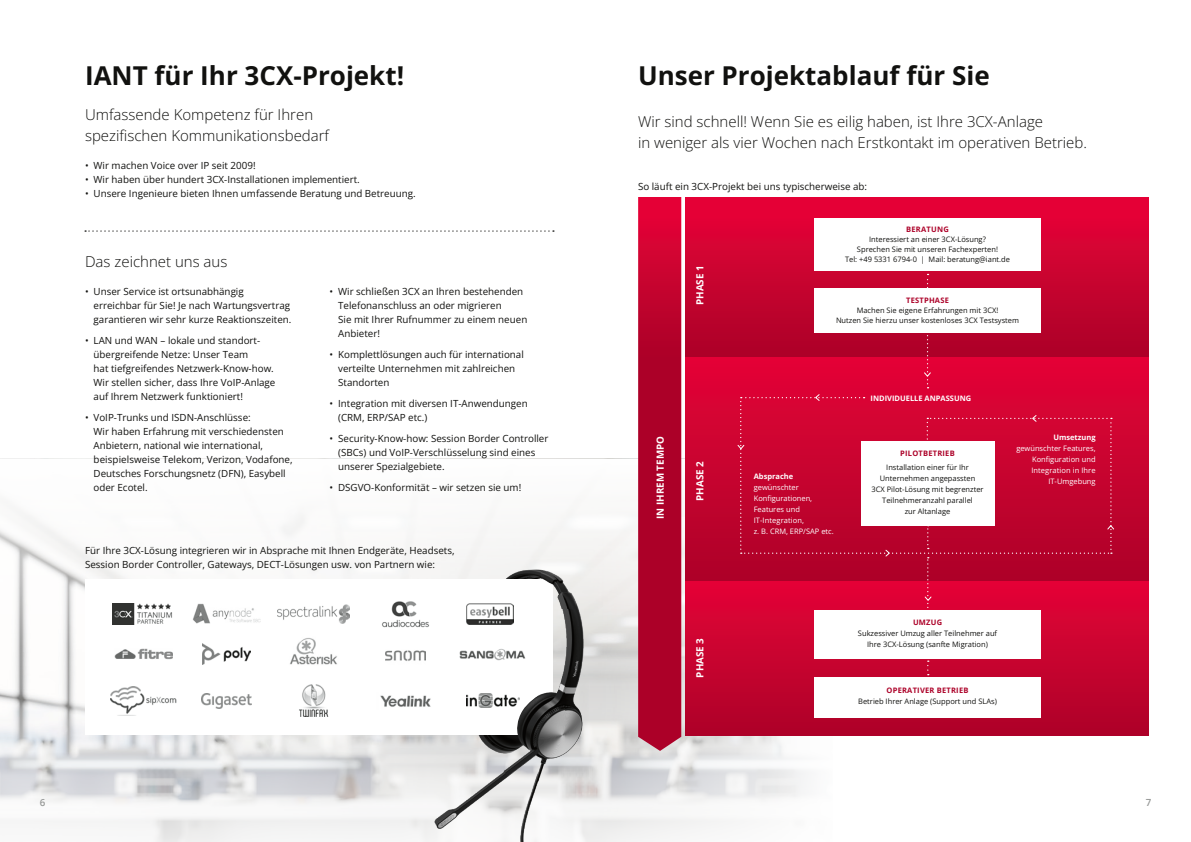
<style>
.page{position:relative;width:1191px;height:842px;background:#fff}
.page>*{position:absolute;margin:0;border:0;box-sizing:border-box;transform-origin:0 0}
.Head_1_25_28{font:700 26px "Open Sans";color:#11110f}
.Head_2_14_21{font:300 15px/21px "Open Sans";color:#11110f}
.Fließtext_9_8_14{font:9.8px/14px "Open Sans";color:#11110f}
.Fließtext_9_8_14_spaltenspanne{font:700 9.8px "Open Sans";color:#fff}
.Fließtext_9_8_14_spaltenspanne-2{font:600 9.8px "Open Sans";color:#979998}
.Kommentar_7_5_11{font:7.5px/11px "Open Sans";color:#11110f;text-align:center}
.Kommentar_7_5_11-2{font:7.5px/11px "Open Sans";color:#fff;text-align:right}
.Fließtext_9_8_14-2{font:700 7.5px "Open Sans";letter-spacing:.03em;color:#ac0028}
.Kommentar_7_5_11-3{font:700 7.5px "Open Sans";letter-spacing:.03em;color:#ac0028}
.Fließtext_9_8_14-3{font:700 7.5px "Open Sans";color:#fff}
.s1{font-weight:700}
</style>
<div class="page">
<svg style="left:0;top:643px;width:806px;height:199px"></svg>
<div style="left:685px;top:197px;width:463px;height:161px;background:linear-gradient(to bottom,#ea0238,#aa0228)"></div>
<div style="left:685px;top:357px;width:463px;height:225px;background:linear-gradient(to bottom,#e40337,#ac0228)"></div>
<div style="left:685px;top:582px;width:463px;height:154px;background:linear-gradient(to bottom,#e50538,#ad0329)"></div>
<svg style="left:638px;top:197px;width:43px;height:554px;background:#b5042d"></svg>
<img style="left:418px;top:557px;width:185px;height:285px">
<svg style="left:927px;top:660px;width:1px;height:15px"></svg>
<div style="left:814px;top:218px;width:227px;height:53px;background:#fff"></div>
<div style="left:814px;top:677px;width:227px;height:41px;background:#fff"></div>
<svg style="left:85px;top:230px;width:469px;height:2px"></svg>
<div style="left:85px;top:579px;width:468px;height:156px;background:#fff"></div>
<img style="left:112px;top:603px;width:60px;height:22px">
<img style="left:193px;top:604px;width:68px;height:20px">
<img style="left:290px;top:638px;width:47px;height:27px">
<img style="left:382px;top:601px;width:47px;height:26px">
<img style="left:466px;top:603px;width:47px;height:22px">
<img style="left:114px;top:648px;width:59px;height:12px">
<img style="left:202px;top:693px;width:49px;height:15px">
<img style="left:466px;top:694px;width:37px;height:14px">
<img style="left:202px;top:643px;width:48px;height:21px">
<img style="left:460px;top:649px;width:65px;height:11px">
<img style="left:110px;top:686px;width:66px;height:28px">
<img style="left:385px;top:650px;width:40px;height:11px">
<img style="left:278px;top:605px;width:71px;height:18px">
<img style="left:299px;top:685px;width:30px;height:32px">
<img style="left:380px;top:695px;width:51px;height:12px">
<svg style="left:736px;top:274px;width:379px;height:350px"></svg>
<img style="left:503px;top:674px;width:62px;height:106px">
<img style="left:541px;top:557px;width:34px;height:51px">
<div style="left:814px;top:610px;width:226px;height:48px;background:#fff"></div>
<p class="Head_1_25_28" style="left:85px;top:57px;width:320px">IANT für Ihr 3CX-Projekt!</p>
<p class="Head_2_14_21" style="left:85px;top:103px;width:245px">Umfassende Kompetenz für Ihren spezifischen Kommunikationsbedarf</p>
<p class="Fließtext_9_8_14" style="left:85px;top:158px;width:172px">• Wir machen Voice over IP seit 2009!</p>
<p class="Fließtext_9_8_14" style="left:85px;top:172px;width:276px">• Wir haben über hundert 3CX-Installationen implementiert.</p>
<p class="Fließtext_9_8_14" style="left:85px;top:186px;width:332px">• Unsere Ingenieure bieten Ihnen umfassende Beratung und Betreuung.</p>
<p class="Head_2_14_21" style="left:85px;top:250px;width:144px">Das zeichnet uns aus</p>
<p class="Fließtext_9_8_14" style="left:94px;top:284px;width:199px;text-indent:-9px">• Unser Service ist ortsunabhängig erreichbar für Sie! Je nach Wartungsvertrag garantieren wir sehr kurze Reaktionszeiten.</p>
<p class="Fließtext_9_8_14" style="left:94px;top:333px;width:183px;text-indent:-9px">• LAN und WAN – lokale und standort&shy;übergreifende Netze: Unser Team<br>hat tiefgreifendes Netzwerk-Know-how.<br>Wir stellen sicher, dass Ihre VoIP-Anlage auf Ihrem Netzwerk funktioniert!</p>
<p class="Fließtext_9_8_14" style="left:94px;top:410px;width:201px;text-indent:-9px">• VoIP-Trunks und ISDN-Anschlüsse:<br>Wir haben Erfahrung mit verschiedensten Anbietern, national wie international, beispielsweise Telekom, Verizon, Vodafone, Deutsches Forschungsnetz (DFN), Easybell oder Ecotel.</p>
<p class="Fließtext_9_8_14" style="left:338px;top:284px;width:191px;text-indent:-9px">• Wir schließen 3CX an Ihren bestehenden<br>Telefonanschluss an oder migrieren<br>Sie mit Ihrer Rufnummer zu einem neuen<br>Anbieter!</p>
<p class="Fließtext_9_8_14" style="left:338px;top:347px;width:187px;text-indent:-9px">• Komplettlösungen auch für international verteilte Unternehmen mit zahlreichen<br>Standorten</p>
<p class="Fließtext_9_8_14" style="left:338px;top:396px;width:191px;text-indent:-9px">• Integration mit diversen IT-Anwendungen (CRM, ERP/SAP etc.)</p>
<p class="Fließtext_9_8_14" style="left:338px;top:431px;width:212px;text-indent:-9px">• Security-Know-how: Session Border Controller (SBCs) und VoIP-Verschlüsselung sind eines unserer Spezialgebiete.</p>
<p class="Fließtext_9_8_14" style="left:330px;top:480px;width:193px">• DSGVO-Konformität – wir setzen sie um!</p>
<p class="Fließtext_9_8_14" style="left:85px;top:543px;width:371px">Für Ihre 3CX-Lösung integrieren wir in Absprache mit Ihnen Endgeräte, Headsets,<br>Session Border Controller, Gateways, DECT-Lösungen usw. von Partnern wie:</p>
<p class="Head_1_25_28" style="left:638px;top:57px;width:353px">Unser Projektablauf für Sie</p>
<p class="Head_2_14_21" style="left:638px;top:110px;width:450px">Wir sind schnell! Wenn Sie es eilig haben, ist Ihre 3CX-Anlage<br>in weniger als vier Wochen nach Erstkontakt im operativen Betrieb.</p>
<p class="Fließtext_9_8_14" style="left:638px;top:179px;width:230px">So läuft ein 3CX-Projekt bei uns typischerweise ab:</p>
<p class="Fließtext_9_8_14_spaltenspanne" style="left:693px;top:305px;width:41px;rotate:-90deg">PHASE 1</p>
<p class="Fließtext_9_8_14_spaltenspanne" style="left:653px;top:519px;width:84px;rotate:-90deg">IN IHREM TEMPO</p>
<p class="Fließtext_9_8_14_spaltenspanne" style="left:693px;top:501px;width:41px;rotate:-90deg">PHASE 2</p>
<p class="Fließtext_9_8_14_spaltenspanne" style="left:693px;top:678px;width:41px;rotate:-90deg">PHASE 3</p>
<p class="Fließtext_9_8_14-2" style="left:906px;top:224px;width:44px">BERATUNG</p>
<p class="Kommentar_7_5_11" style="left:869px;top:234px;width:118px">Interessiert an einer 3CX-Lösung?</p>
<p class="Kommentar_7_5_11" style="left:857px;top:244px;width:143px">Sprechen Sie mit unseren Fachexperten!</p>
<p class="Kommentar_7_5_11" style="left:845px;top:254px;width:166px">Tel: +49 5331 6794-0 | Mail: beratung@iant.de</p>
<p class="Fließtext_9_8_14-2" style="left:906px;top:295px;width:44px">TESTPHASE</p>
<p class="Kommentar_7_5_11" style="left:856px;top:304px;width:143px">Machen Sie eigene Erfahrungen mit 3CX!</p>
<p class="Kommentar_7_5_11" style="left:836px;top:314px;width:185px">Nutzen Sie hierzu unser kostenloses 3CX Testsystem</p>
<p class="Kommentar_7_5_11-2" style="left:754px;top:471px;width:47px;text-align:left"><span class="s1">Absprache </span>gewünschter</p>
<p class="Kommentar_7_5_11-2" style="left:754px;top:493px;width:82px;text-align:left">Konfigurationen,<br>Features und<br>IT-Integration,<br>z. B. CRM, ERP/SAP etc.</p>
<p class="Fließtext_9_8_14-3" style="left:870px;top:393px;width:102px">INDIVIDUELLE ANPASSUNG</p>
<p class="Fließtext_9_8_14-2" style="left:900px;top:448px;width:56px">PILOTBETRIEB</p>
<p class="Kommentar_7_5_11" style="left:871px;top:461px;width:114px">Installation einer für Ihr<br>Unternehmen angepassten<br>3CX Pilot-Lösung mit begrenzter<br>Teilnehmeranzahl parallel<br>zur Altanlage</p>
<p class="Kommentar_7_5_11-2" style="left:1016px;top:431px;width:81px"><span class="s1">Umsetzung </span>gewünschter Features,<br>Konfiguration und</p>
<p class="Kommentar_7_5_11-2" style="left:1031px;top:464px;width:66px">Integration in Ihre<br>IT-Umgebung</p>
<p class="Kommentar_7_5_11-3" style="left:913px;top:617px;width:31px">UMZUG</p>
<p class="Kommentar_7_5_11" style="left:858px;top:627px;width:141px">Sukzessiver Umzug aller Teilnehmer auf</p>
<p class="Kommentar_7_5_11" style="left:867px;top:638px;width:122px">Ihre 3CX-Lösung (sanfte Migration)</p>
<p class="Kommentar_7_5_11-3" style="left:886px;top:685px;width:83px">OPERATIVER BETRIEB</p>
<p class="Kommentar_7_5_11" style="left:858px;top:696px;width:140px">Betrieb Ihrer Anlage (Support und SLAs)</p>
<p class="Fließtext_9_8_14_spaltenspanne-2" style="left:40px;top:796px;width:7px">6</p>
<p class="Fließtext_9_8_14_spaltenspanne-2" style="left:1145px;top:796px;width:7px">7</p>
</div>
